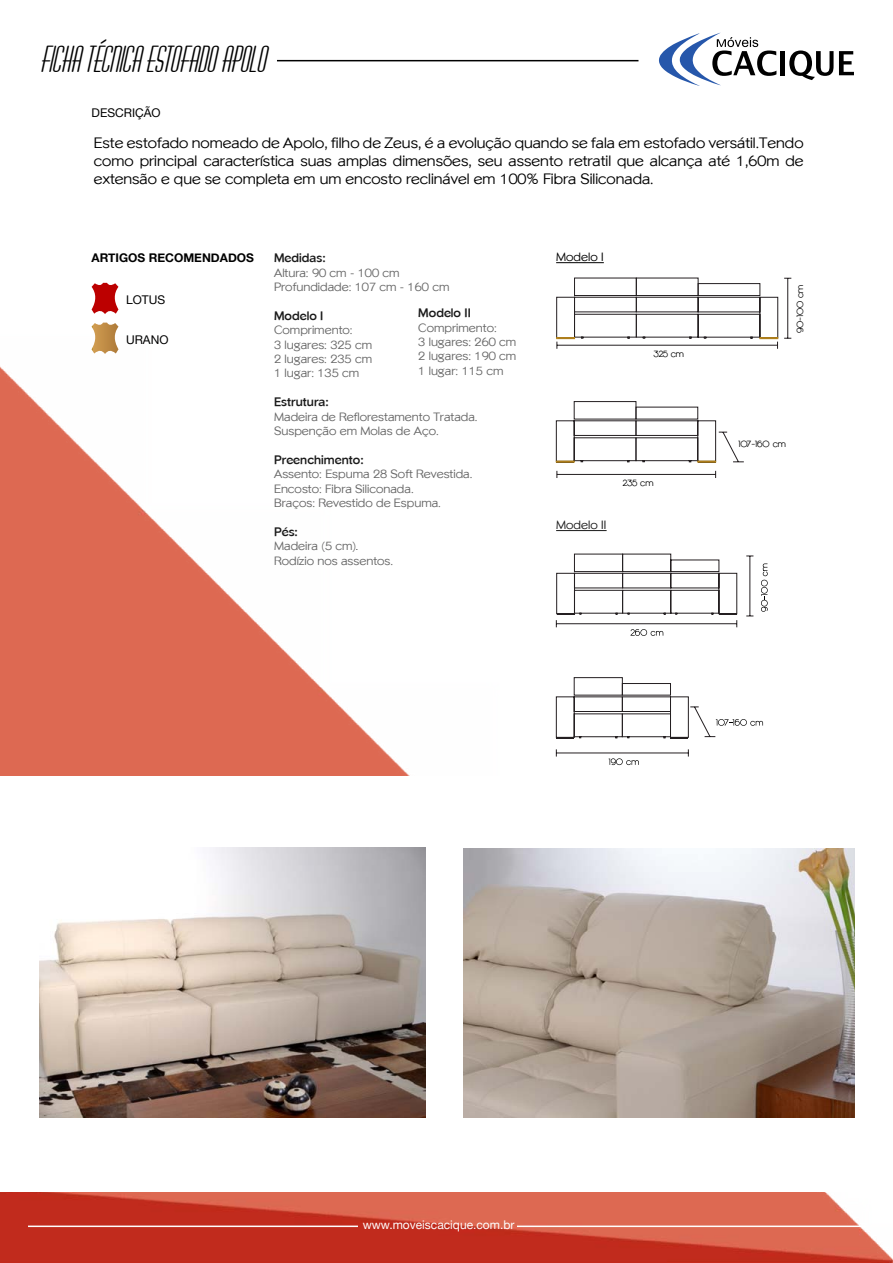
<style>
.page{position:relative;width:893px;height:1263px;background:#fff}
.page>*{position:absolute;margin:0;border:0;box-sizing:border-box;transform-origin:0 0}
.t1{font:italic 37.5px "Astute";color:#000}
.t2{font:15px/18px "Phinster";color:#000;text-align:justify}
.t3{font:12px/14.4px "Phinster";color:#666}
.t4{font:700 12px "Phinster";color:#1a1a1a}
.t5{font:12px "Helvetica Neue";color:#fff}
.t6{font:12px "Helvetica Neue";color:#000}
.t7{font:700 12px "Helvetica Neue";color:#000}
.t8{font:12px "Phinster";color:#1a1a1a}
.t9{font:12px "Phinster";color:#000}
.t10{font:9px "Opificio";color:#000}
.s1{font-weight:700;color:#1a1a1a}
.s2{font-family:"Opificio";color:#000}
</style>
<div class="page">
<img style="left:0;top:301px;width:893px;height:962px">
<hr style="left:277px;top:60px;width:361px;height:1px;background:#000">
<hr style="left:28px;top:1225px;width:330px;height:2px;background:#fff">
<hr style="left:517px;top:1225px;width:349px;height:2px;background:#fff">
<hr style="left:556px;top:262px;width:48px;height:1px;background:#000">
<hr style="left:556px;top:530px;width:51px;height:1px;background:#1a1a1a">
<svg style="left:556px;top:278px;width:222px;height:71px"></svg>
<hr style="left:787px;top:278px;width:1px;height:60px;background:#241f21">
<svg style="left:556px;top:401px;width:188px;height:61px"></svg>
<hr style="left:557px;top:474px;width:159px;height:1px;background:#241f21">
<svg style="left:556px;top:554px;width:212px;height:184px"></svg>
<hr style="left:556px;top:753px;width:132px;height:1px;background:#241f21">
<svg style="left:609px;top:758px;width:30px;height:7px"></svg>
<svg style="left:92px;top:283px;width:26px;height:31px"></svg>
<svg style="left:92px;top:323px;width:26px;height:31px"></svg>
<div style="left:0;top:777px;width:891px;height:415px;background:#fff"></div>
<img style="left:40px;top:848px;width:385px;height:270px">
<img style="left:463px;top:848px;width:392px;height:270px">
<svg style="left:659px;top:33px;width:117px;height:53px"></svg>
<div style="left:780px;top:51px;width:5px;height:24px;background:#000"></div>
<svg style="left:789px;top:51px;width:44px;height:29px"></svg>
<svg style="left:839px;top:51px;width:15px;height:24px"></svg>
<h1 class="t1" style="left:40px;top:39px;width:235px">FICHATÉCNICAESTOFADOAPOLO</h1>
<p class="t6" style="left:92px;top:105px;width:71px">DESCRIÇÃO</p>
<p class="t2" style="left:94px;top:134px;width:711px">Este estofado nomeado de Apolo, filho de Zeus, é a evolução quando se fala em estofado versátil.Tendo como principal característica suas amplas dimensões, seu assento retratil que alcança até 1,60m de extensão e que se completa em um encosto reclinável em 100% Fibra Siliconada.</p>
<p class="t7" style="left:92px;top:247px;width:164px">ARTIGOS RECOMENDADOS</p>
<p class="t6" style="left:126px;top:292px;width:41px">LOTUS</p>
<p class="t6" style="left:126px;top:332px;width:44px">URANO</p>
<p class="t4" style="left:274px;top:251px;width:53px">Medidas:</p>
<p class="t3" style="left:274px;top:265px;width:177px">Altura: 90 cm - 100 cm<br>Profundidade: 107 cm - 160 cm</p>
<p class="t4" style="left:274px;top:309px;width:51px">Modelo I</p>
<p class="t3" style="left:274px;top:323px;width:100px">Comprimento:<br>3 lugares: 325 cm<br>2 lugares: 235 cm<br>1 lugar: 135 cm</p>
<p class="t4" style="left:274px;top:395px;width:56px">Estrutura:</p>
<p class="t3" style="left:274px;top:409px;width:205px">Madeira de Reflorestamento Tratada.<br>Suspenção em Molas de Aço.</p>
<p class="t4" style="left:274px;top:453px;width:91px">Preenchimento:</p>
<p class="t3" style="left:274px;top:467px;width:200px">Assento: Espuma 28 Soft Revestida.<br>Encosto: Fibra Siliconada.<br>Braços: Revestido de Espuma.</p>
<p class="t3" style="left:274px;top:524px;width:121px"><span class="s1">Pés:<br></span>Madeira (5 cm)<span class="s2">.<br></span>Rodízio nos assentos.</p>
<p class="t4" style="left:418px;top:306px;width:54px">Modelo II</p>
<p class="t3" style="left:418px;top:320px;width:100px">Comprimento:<br>3 lugares: 260 cm<br>2 lugares: 190 cm<br>1 lugar: 115 cm</p>
<p class="t9" style="left:556px;top:251px;width:49px">Modelo I</p>
<p class="t10" style="left:653px;top:349px;width:32px">325 cm</p>
<p class="t8" style="left:556px;top:519px;width:52px">Modelo II</p>
<p class="t10" style="left:623px;top:478px;width:32px">235 cm</p>
<p class="t10" style="left:795px;top:333px;width:50px;rotate:-90deg">90-100 cm</p>
<p class="t10" style="left:738px;top:439px;width:49px">107-160 cm</p>
<p class="t5" style="left:363px;top:1218px;width:153px">www.moveiscacique.com.br</p>
</div>
